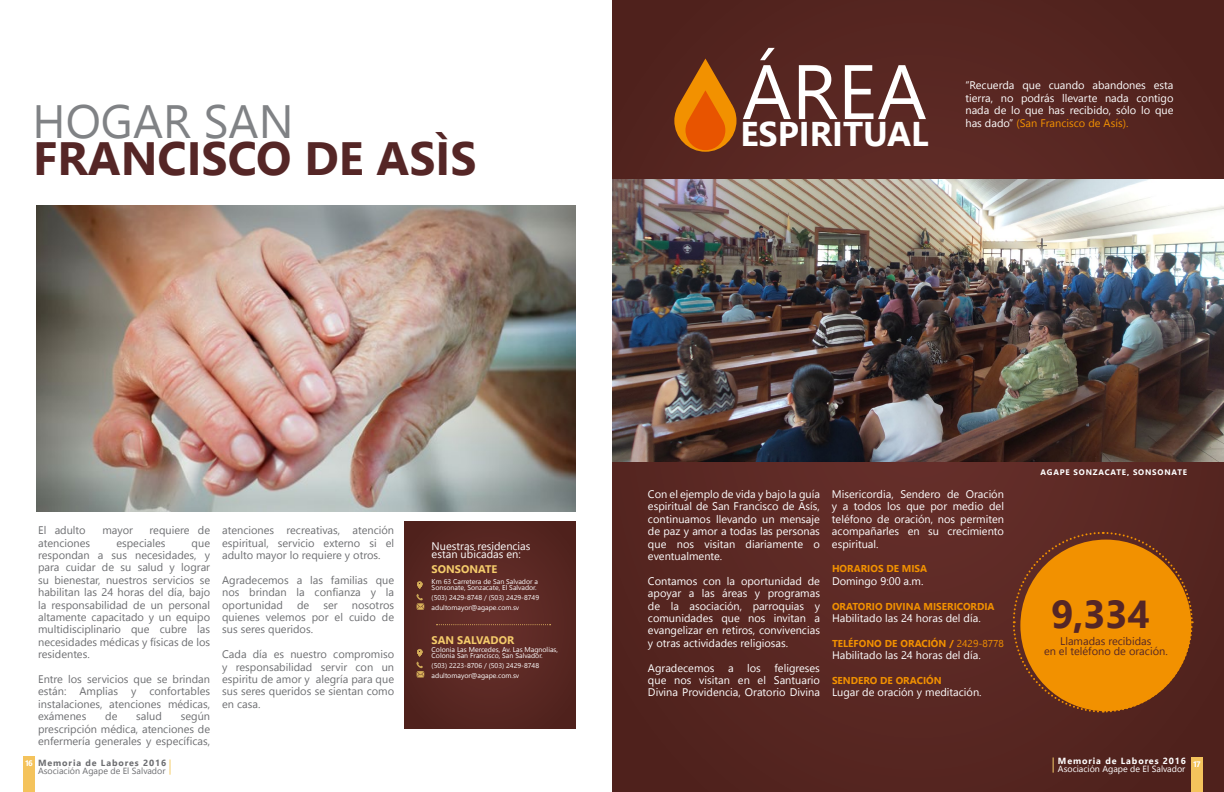
<style>
.page{position:relative;width:1224px;height:792px;background:#fff}
.page>*{position:absolute;margin:0;border:0;box-sizing:border-box;transform-origin:0 0}
.t1{font:77px "Nirmala UI";color:#fff}
.t2{font:700 46.7px "Nirmala UI";color:#552626}
.t3{font:46.7px "Nirmala UI";color:#808285}
.t4{font:700 39px "Nirmala UI";color:#552626}
.t5{font:700 34.3px "Nirmala UI";color:#fff}
.t6{font:11px/12.4px "Nirmala UI";color:#6d6e71;text-align:justify}
.t7{font:11px/12.4px "Nirmala UI";color:#fff;text-align:justify}
.t8{font:11px/10px "Nirmala UI";color:#552626;text-align:center}
.t9{font:700 11px "Nirmala UI";color:#f5cc6b}
.t10{font:700 10px "Nirmala UI";color:#f29100}
.t11{font:8.9px "Nirmala UI";color:#6d6e71}
.t12{font:8.9px "Nirmala UI";color:#fff}
.t13{font:700 8.9px "Nirmala UI";letter-spacing:.1em;color:#6d6e71}
.t14{font:700 8.9px "Nirmala UI";letter-spacing:.1em;color:#fff}
.t15{font:700 8px "Nirmala UI";letter-spacing:.1em;color:#fff}
.t16{font:7px/6.4px "Nirmala UI";color:#fff}
.s1{color:#f29100}
.s2{font-weight:400}
</style>
<div class="page">
<svg style="left:170px;top:760px;width:1px;height:15px"></svg>
<div style="left:23px;top:756px;width:12px;height:36px;background:#f4c35c"></div>
<div style="left:404px;top:521px;width:172px;height:207px;background:#592723"></div>
<img style="left:36px;top:206px;width:540px;height:305px">
<svg style="left:416px;top:581px;width:8px;height:29px"></svg>
<svg style="left:416px;top:649px;width:8px;height:29px"></svg>
<div style="left:612px;top:0;width:612px;height:792px;background:#572621"></div>
<svg style="left:674px;top:59px;width:63px;height:93px"></svg>
<img style="left:612px;top:180px;width:612px;height:281px">
<svg style="left:1012px;top:531px;width:182px;height:182px"></svg>
<svg style="left:437px;top:624px;width:114px;height:1px"></svg>
<svg style="left:1053px;top:757px;width:1px;height:16px"></svg>
<div style="left:1191px;top:757px;width:12px;height:35px;background:#f4c35c"></div>
<h2 class="t3" style="left:33px;top:84px;width:262px">HOGAR SAN</h2>
<h2 class="t2" style="left:33px;top:120px;width:445px">FRANCISCO DE ASÌS</h2>
<h1 class="t1" style="left:742px;top:29px;width:186px">ÁREA</h1>
<h3 class="t5" style="left:740px;top:106px;width:190px">ESPIRITUAL</h3>
<p class="t7" style="left:965px;top:79px;width:210px">“Recuerda que cuando abandones esta tierra, no podrás llevarte nada contigo nada de lo que has recibido, sólo lo que has dado” <span class="s1">(San Francisco de Asís).</span></p>
<p class="t6" style="left:38px;top:523px;width:49px">El adulto</p>
<p class="t6" style="left:102px;top:523px;width:32px">mayor</p>
<p class="t6" style="left:150px;top:523px;width:62px">requiere de</p>
<p class="t6" style="left:38px;top:536px;width:54px">atenciones</p>
<p class="t6" style="left:116px;top:536px;width:51px">especiales</p>
<p class="t6" style="left:38px;top:536px;width:174px;text-indent:154px">que respondan a sus necesidades, y para cuidar de su salud y lograr su bienestar, nuestros servicios se habilitan las 24 horas del día, bajo la responsabilidad de un personal altamente capacitado y un equipo multidisciplinario que cubre las necesidades médicas y físicas de los residentes.</p>
<p class="t6" style="left:38px;top:672px;width:174px">Entre los servicios que se brindan están: Amplias y confortables instalaciones, atenciones médicas, exámenes</p>
<p class="t6" style="left:38px;top:709px;width:174px;text-indent:143px">según prescripción médica, atenciones de enfermería generales y específicas,</p>
<p class="t6" style="left:105px;top:709px;width:14px">de</p>
<p class="t6" style="left:136px;top:709px;width:27px">salud</p>
<p class="t13" style="left:38px;top:756px;width:130px">Memoria de Labores 2016</p>
<p class="t11" style="left:38px;top:763px;width:129px">Asociación Agape de El Salvador</p>
<p class="t15" style="left:25px;top:756px;width:9px">16</p>
<p class="t6" style="left:222px;top:523px;width:173px">atenciones recreativas, atención espiritual, servicio externo si el adulto mayor lo requiere y otros.</p>
<p class="t6" style="left:222px;top:573px;width:174px">Agradecemos a las familias que nos brindan la confianza y la oportunidad</p>
<p class="t6" style="left:297px;top:598px;width:14px">de</p>
<p class="t6" style="left:323px;top:598px;width:16px">ser</p>
<p class="t6" style="left:222px;top:598px;width:174px;text-indent:130px">nosotros quienes velemos por el cuido de sus seres queridos.</p>
<p class="t6" style="left:222px;top:647px;width:174px">Cada día es nuestro compromiso y responsabilidad servir con un espiritu de amor y alegría para que sus seres queridos se sientan como en casa.</p>
<p class="t7" style="left:432px;top:541px;width:100px;line-height:8px">Nuestras residencias estan ubicadas en:</p>
<p class="t9" style="left:432px;top:560px;width:67px">SONSONATE</p>
<p class="t16" style="left:432px;top:578px;width:108px">Km 63 Carretera de San Salvador a<br>Sonsonate, Sonzacate, El Salvador.</p>
<p class="t16" style="left:432px;top:594px;width:109px">(503) 2429-8748 / (503) 2429-8749</p>
<p class="t16" style="left:432px;top:604px;width:89px">adultomayor@agape.com.sv</p>
<p class="t9" style="left:432px;top:631px;width:84px">SAN SALVADOR</p>
<p class="t16" style="left:432px;top:646px;width:128px">Colonia Las Mercedes, Av. Las Magnolias,<br>Colonia San Francisco, San Salvador.</p>
<p class="t16" style="left:432px;top:661px;width:109px">(503) 2223-8706 / (503) 2429-8748</p>
<p class="t16" style="left:432px;top:672px;width:89px">adultomayor@agape.com.sv</p>
<p class="t7" style="left:648px;top:487px;width:174px">Con el ejemplo de vida y bajo la guía espiritual de San Francisco de Asís, continuamos llevando un mensaje de paz y amor a todas las personas que nos visitan diariamente o eventualmente.</p>
<p class="t7" style="left:648px;top:574px;width:174px">Contamos con la oportunidad de apoyar a las áreas y programas de la asociación, parroquias y comunidades que nos invitan a evangelizar en retiros, convivencias y otras actividades religiosas.</p>
<p class="t7" style="left:648px;top:661px;width:174px">Agradecemos a los feligreses que nos visitan en el Santuario Divina Providencia, Oratorio Divina</p>
<p class="t7" style="left:832px;top:487px;width:174px">Misericordia, Sendero de Oración y a todos los que por medio del teléfono de oración, nos permiten acompañarles en su crecimiento espiritual.</p>
<p class="t10" style="left:832px;top:561px;width:97px">HORARIOS DE MISA</p>
<p class="t7" style="left:832px;top:574px;width:93px">Domingo 9:00 a.m.</p>
<p class="t10" style="left:832px;top:598px;width:164px">ORATORIO DIVINA MISERICORDIA</p>
<p class="t7" style="left:832px;top:611px;width:150px">Habilitado las 24 horas del día.</p>
<p class="t10" style="left:832px;top:635px;width:173px">TELÉFONO DE ORACIÓN / <span class="s2">2429-8778</span></p>
<p class="t7" style="left:832px;top:648px;width:150px">Habilitado las 24 horas del día.</p>
<p class="t10" style="left:832px;top:672px;width:111px">SENDERO DE ORACIÓN</p>
<p class="t7" style="left:832px;top:686px;width:151px">Lugar de oración y meditación.</p>
<p class="t15" style="left:1041px;top:466px;width:148px">AGAPE SONZACATE, SONSONATE</p>
<h3 class="t4" style="left:1051px;top:582px;width:100px">9,334</h3>
<p class="t8" style="left:1044px;top:635px;width:125px">Llamadas recibidas<br>en el teléfono de oración.</p>
<p class="t14" style="left:1058px;top:754px;width:130px">Memoria de Labores 2016</p>
<p class="t12" style="left:1058px;top:762px;width:129px">Asociación Agape de El Salvador</p>
<p class="t15" style="left:1193px;top:758px;width:9px">17</p>
</div>
